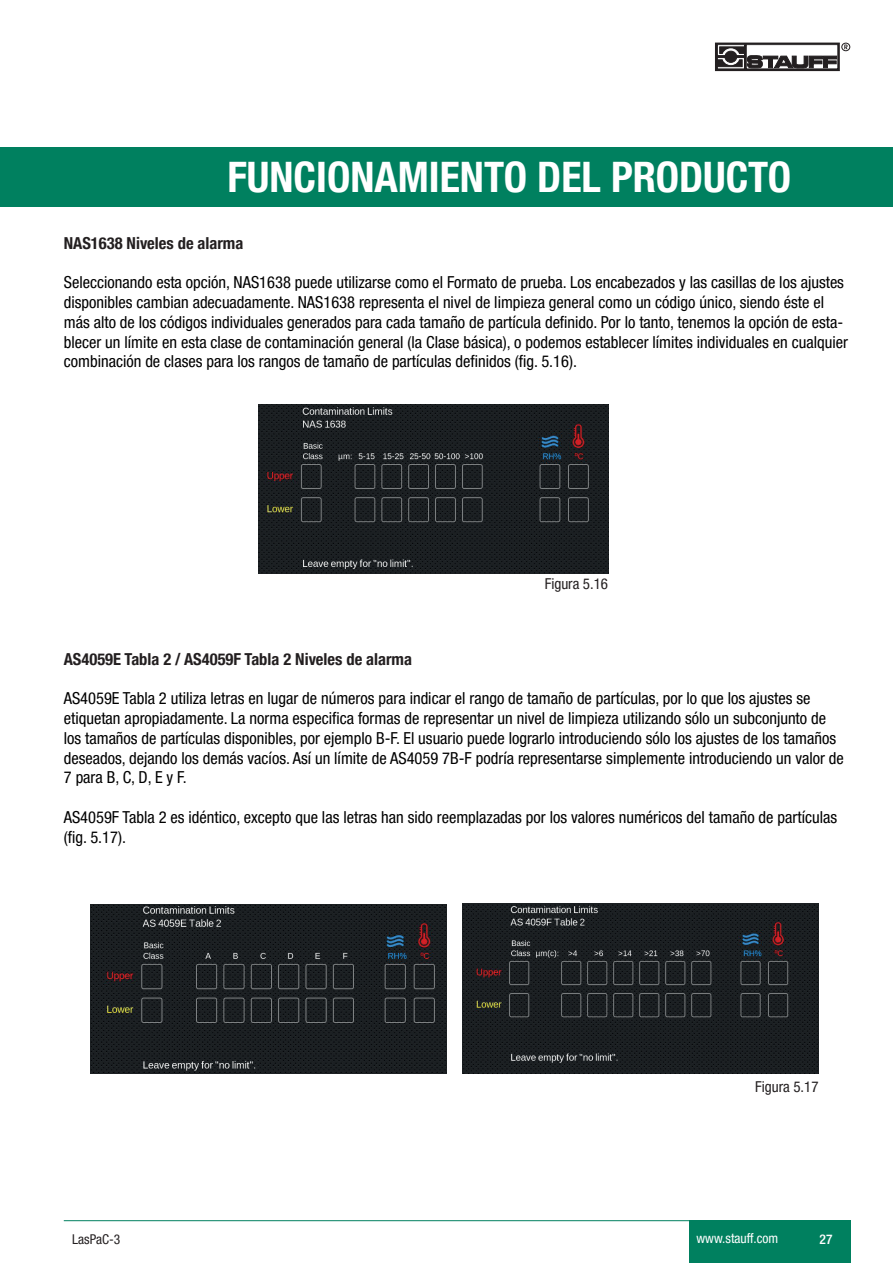
<style>
.page{position:relative;width:893px;height:1263px;background:#fff}
.page>*{position:absolute;margin:0;border:0;box-sizing:border-box;transform-origin:0 0}
.t1{font:700 condensed 42px "Helvetica Neue LTW1 G";color:#fff}
.t2{font:condensed 16.5px/19.8px "Helvetica Neue LTW1 G";color:#000001}
.t3{font:700 condensed 16.5px "Helvetica Neue LTW1 G";color:#231f20}
.t4{font:condensed 15px "Helvetica Neue LTW1 G";color:#231f20}
.t5{font:condensed 13.5px "Helvetica Neue LTW1 G";color:#fff}
.t6{font:condensed 13.5px "Helvetica Neue LTW1 G";color:#231f20}
.t7{font:500 condensed 13.5px "Helvetica Neue LTW1 G";color:#fff}
</style>
<div class="page">
<div style="left:689px;top:1220px;width:161px;height:43px;background:#00805f"></div>
<hr style="left:64px;top:1220px;width:786px;height:1px;background:#00805f">
<div style="left:715px;top:43px;width:124px;height:28px;border:1px solid #231f20"></div>
<svg style="left:719px;top:47px;width:23px;height:13px"></svg>
<div style="left:717px;top:45px;width:27px;height:24px;border:1px solid #231f20"></div>
<div style="left:841px;top:43px;width:9px;height:8px;border:1px solid #231f20;border-radius:50%"></div>
<svg style="left:844px;top:45px;width:4px;height:4px"></svg>
<svg style="left:720px;top:47px;width:25px;height:6px"></svg>
<svg style="left:717px;top:60px;width:25px;height:7px"></svg>
<svg style="left:723px;top:49px;width:16px;height:16px"></svg>
<div style="left:723px;top:49px;width:16px;height:16px;border:1px solid #fff;border-radius:50%"></div>
<div style="left:725px;top:51px;width:12px;height:11px;background:#231f20;border-radius:50%"></div>
<div style="left:725px;top:51px;width:12px;height:11px;border:1px solid #231f20;border-radius:50%"></div>
<hr style="left:717px;top:56px;width:29px;height:2px;background:#231f20">
<svg style="left:747px;top:55px;width:90px;height:13px"></svg>
<div style="left:0;top:147px;width:893px;height:59px;background:#00805f"></div>
<img style="left:258px;top:404px;width:350px;height:169px">
<img style="left:462px;top:903px;width:356px;height:170px">
<img style="left:91px;top:904px;width:355px;height:169px">
<h1 class="t1" style="left:227px;top:152px;width:565px">FUNCIONAMIENTO DEL PRODUCTO</h1>
<p class="t3" style="left:64px;top:233px;width:181px">NAS1638 Niveles de alarma</p>
<p class="t2" style="left:64px;top:273px;width:786px">Seleccionando esta opción, NAS1638 puede utilizarse como el Formato de prueba. Los encabezados y las casillas de los ajustes disponibles cambian adecuadamente. NAS1638 representa el nivel de limpieza general como un código único, siendo éste el más alto de los códigos individuales generados para cada tamaño de partícula definido. Por lo tanto, tenemos la opción de esta&shy;blecer un límite en esta clase de contaminación general (la Clase básica), o podemos establecer límites individuales en cualquier combinación de clases para los rangos de tamaño de partículas definidos (fig. 5.16).</p>
<p class="t4" style="left:545px;top:575px;width:65px">Figura 5.16</p>
<p class="t3" style="left:64px;top:649px;width:350px">AS4059E Tabla 2 / AS4059F Tabla 2 Niveles de alarma</p>
<p class="t2" style="left:64px;top:688px;width:782px">AS4059E Tabla 2 utiliza letras en lugar de números para indicar el rango de tamaño de partículas, por lo que los ajustes se etiquetan apropiadamente. La norma especifica formas de representar un nivel de limpieza utilizando sólo un subconjunto de los tamaños de partículas disponibles, por ejemplo B-F. El usuario puede lograrlo introduciendo sólo los ajustes de los tamaños deseados, dejando los demás vacíos. Así un límite de AS4059 7B-F podría representarse simplemente introduciendo un valor de 7 para B, C, D, E y F.</p>
<p class="t2" style="left:64px;top:807px;width:775px">AS4059F Tabla 2 es idéntico, excepto que las letras han sido reemplazadas por los valores numéricos del tamaño de partículas (fig. 5.17).</p>
<p class="t4" style="left:755px;top:1077px;width:65px">Figura 5.17</p>
<p class="t6" style="left:72px;top:1231px;width:49px">LasPaC-3</p>
<p class="t5" style="left:696px;top:1230px;width:83px">www.stauff.com</p>
<p class="t7" style="left:820px;top:1231px;width:14px">27</p>
</div>
